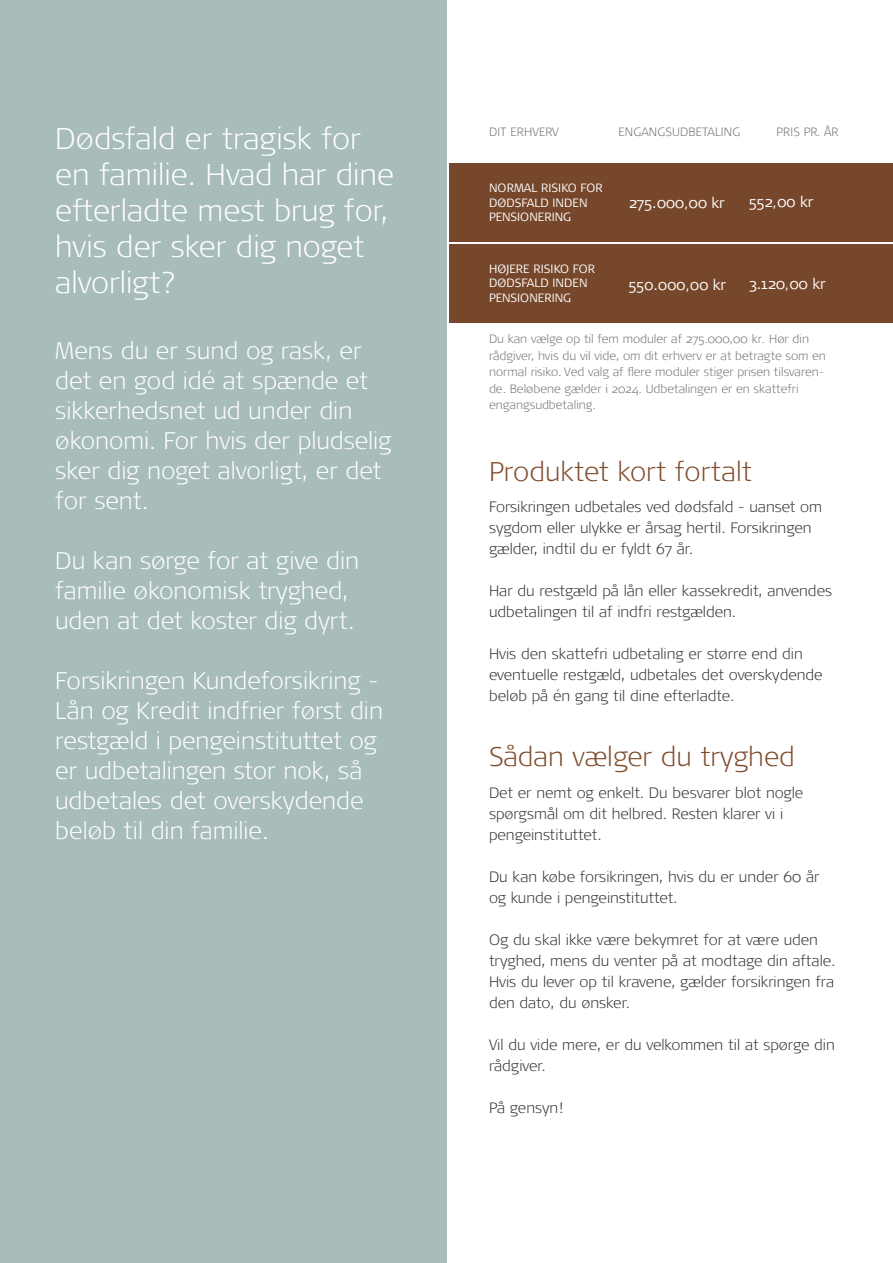
<style>
.page{position:relative;width:893px;height:1263px;background:#fff}
.page>*{position:absolute;margin:0;border:0;box-sizing:border-box;transform-origin:0 0}
.t1{font:300 expanded 30px/36px "Signa OT";color:#fff}
.t2{font:300 expanded 27px "Signa OT";color:#7e4b2c}
.t3{font:300 expanded 24px/30px "Signa OT";color:#fff}
.t4{font:300 expanded 15px/21px "Signa OT";color:#323031}
.t5{font:300 15px "Signa Normal";color:#fff}
.t6{font:300 expanded 12px/16.5px "Signa OT";color:#707171}
.t7{font:300 12px/14.4px "Signa Normal";color:#fff}
</style>
<div class="page">
<div style="left:0;top:0;width:446px;height:1263px;background:#a8bcba"></div>
<div style="left:449px;top:163px;width:444px;height:78px;background:#76472b"></div>
<div style="left:449px;top:244px;width:444px;height:79px;background:#76472b"></div>
<h1 class="t1" style="left:55px;top:121px;width:340px">Dødsfald er tragisk for en familie. Hvad har dine efterladte mest brug for, hvis der sker dig noget alvorligt?</h1>
<h3 class="t3" style="left:55px;top:336px;width:337px">Mens du er sund og rask, er det en god idé at spænde et sikkerhedsnet ud under din økonomi. For hvis der pludselig sker dig noget alvorligt, er det for sent.</h3>
<h3 class="t3" style="left:55px;top:546px;width:305px">Du kan sørge for at give din familie økonomisk tryghed, uden at det koster dig dyrt.</h3>
<h3 class="t3" style="left:55px;top:666px;width:329px">Forsikringen Kundeforsikring -<br>Lån og Kredit indfrier først din restgæld i pengeinstituttet og er udbetalingen stor nok, så udbetales det overskydende beløb til din familie.</h3>
<p class="t6" style="left:489px;top:123px;width:71px">DIT ERHVERV</p>
<p class="t6" style="left:618px;top:123px;width:123px">ENGANGSUDBETALING</p>
<p class="t6" style="left:777px;top:123px;width:64px">PRIS PR. ÅR</p>
<p class="t7" style="left:489px;top:181px;width:115px">NORMAL RISIKO FOR<br>DØDSFALD INDEN<br>PENSIONERING</p>
<p class="t7" style="left:489px;top:262px;width:108px">HØJERE RISIKO FOR<br>DØDSFALD INDEN<br>PENSIONERING</p>
<p class="t5" style="left:629px;top:194px;width:97px">275.000,00 kr</p>
<p class="t5" style="left:749px;top:194px;width:66px">552,00 kr</p>
<p class="t5" style="left:629px;top:276px;width:99px">550.000,00 kr</p>
<p class="t5" style="left:749px;top:276px;width:78px">3.120,00 kr</p>
<p class="t6" style="left:489px;top:331px;width:338px">Du kan vælge op til fem moduler af 275.000,00 kr. Hør din rådgiver, hvis du vil vide, om dit erhverv er at betragte som en normal risiko. Ved valg af fere moduler stiger prisen tilsvaren&shy;de. Beløbene gælder i 2024. Udbetalingen er en skattefri engangsudbetaling.</p>
<h2 class="t2" style="left:489px;top:455px;width:264px">Produktet kort fortalt</h2>
<p class="t4" style="left:489px;top:496px;width:334px">Forsikringen udbetales ved dødsfald - uanset om sygdom eller ulykke er årsag hertil. Forsikringen gælder, indtil du er fyldt 67 år.</p>
<p class="t4" style="left:489px;top:580px;width:345px">Har du restgæld på lån eller kassekredit, anvendes udbetalingen til af indfri restgælden.</p>
<p class="t4" style="left:489px;top:643px;width:335px">Hvis den skattefri udbetaling er større end din eventuelle restgæld, udbetales det overskydende beløb på én gang til dine efterladte.</p>
<h2 class="t2" style="left:489px;top:741px;width:307px">Sådan vælger du tryghed</h2>
<p class="t4" style="left:489px;top:782px;width:316px">Det er nemt og enkelt. Du besvarer blot nogle spørgsmål om dit helbred. Resten klarer vi i pengeinstituttet.</p>
<p class="t4" style="left:489px;top:866px;width:332px">Du kan købe forsikringen, hvis du er under 60 år og kunde i pengeinstituttet.</p>
<p class="t4" style="left:489px;top:929px;width:348px">Og du skal ikke være bekymret for at være uden tryghed, mens du venter på at modtage din aftale.<br>Hvis du lever op til kravene, gælder forsikringen fra den dato, du ønsker.</p>
<p class="t4" style="left:489px;top:1034px;width:347px">Vil du vide mere, er du velkommen til at spørge din rådgiver.</p>
<p class="t4" style="left:489px;top:1097px;width:75px">På gensyn!</p>
</div>
